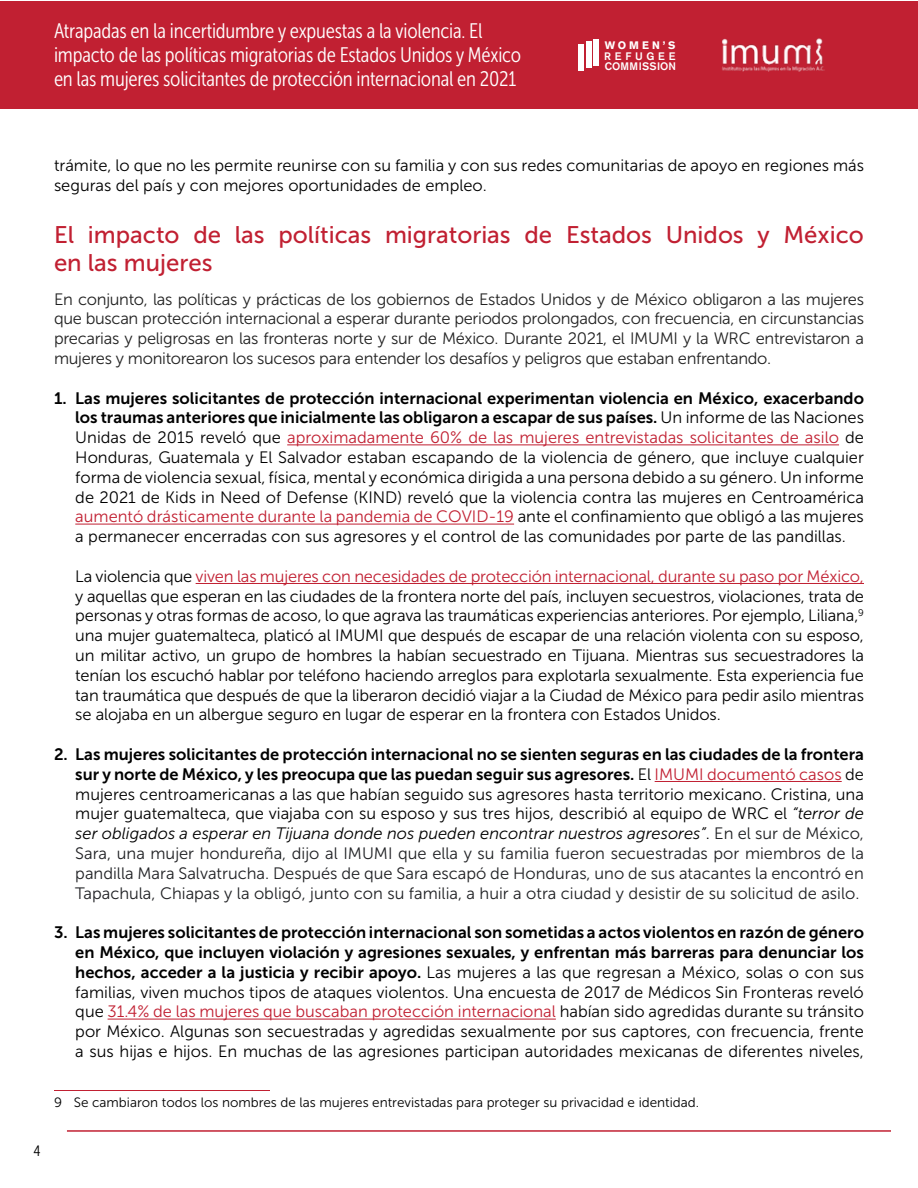
<style>
.page{position:relative;width:918px;height:1188px;background:#fff}
.page>*{position:absolute;margin:0;border:0;box-sizing:border-box;transform-origin:0 0}
.Heading_2{font:24px/28.8px "Museo Sans 500";color:#c12032}
.t1{font:21px/24px "Museo Sans Cond 300";letter-spacing:-.01em;color:#fff}
.List_Paragraph{font:16.5px/19.8px "Museo Sans 300";color:#000;text-align:justify}
.t2{font:16.5px/19.8px "Museo Sans 300";color:#202124;text-align:justify}
.Body{font:16.5px/19.8px "Museo Sans 300";letter-spacing:-.02em;color:#222;text-align:justify}
.Body-2{font:16.5px/19.8px "Museo Sans 300";color:#000}
.t3{font:15px "Museo Sans Cond 300";color:#000}
.Footnotes{font:13.5px "Museo Sans 300";color:#000}
.t4{font:500 10.8px "Akzidenz Grotesk BE";letter-spacing:.02em;color:#fff}
.t5{font:500 10.8px "Akzidenz Grotesk BE";letter-spacing:.36em;color:#fff}
.t6{font:700 10.8px "Akzidenz Grotesk BE";letter-spacing:.28em;color:#fff}
.s1{font-family:"Museo Sans 700"}
.s2{color:#c12032}
.s3{font-family:"Museo Sans 700";color:#000}
.s4{color:#000}
.s5{font-style:italic;color:#000}
</style>
<div class="page">
<hr style="left:287px;top:445px;width:552px;height:1px;background:#c12032">
<hr style="left:75px;top:524px;width:439px;height:1px;background:#c12032">
<hr style="left:196px;top:583px;width:668px;height:1px;background:#c12032">
<hr style="left:655px;top:781px;width:187px;height:1px;background:#c12032">
<hr style="left:108px;top:1019px;width:448px;height:1px;background:#c12032">
<hr style="left:54px;top:1090px;width:216px;height:1px;background:#c12032">
<hr style="left:67px;top:1130px;width:824px;height:2px;background:#c12032">
<div style="left:0;top:1px;width:917px;height:107px;background:#c12032"></div>
<div style="left:586px;top:42px;width:5px;height:26px;background:#fff"></div>
<div style="left:578px;top:44px;width:6px;height:26px;background:#fff"></div>
<div style="left:593px;top:39px;width:6px;height:27px;background:#fff"></div>
<img style="left:722px;top:38px;width:103px;height:34px">
<p class="t1" style="left:54px;top:19px;width:469px">Atrapadas en la incertidumbre y expuestas a la violencia. El impacto de las políticas migratorias de Estados Unidos y México en las mujeres solicitantes de protección internacional en 2021</p>
<p class="t6" style="left:605px;top:39px;width:72px">WOMEN’S</p>
<p class="t5" style="left:604px;top:49px;width:73px">REFUGEE</p>
<p class="t4" style="left:605px;top:60px;width:73px">COMMISSION</p>
<p class="t3" style="left:33px;top:1143px;width:9px">4</p>
<p class="Body-2" style="left:54px;top:156px;width:812px">trámite, lo que no les permite reunirse con su familia y con sus redes comunitarias de apoyo en regiones más seguras del país y con mejores oportunidades de empleo.</p>
<p class="Heading_2" style="left:54px;top:220px;width:811px">El impacto de las políticas migratorias de Estados Unidos y México en las mujeres</p>
<p class="Body" style="left:54px;top:289px;width:812px">En conjunto, las políticas y prácticas de los gobiernos de Estados Unidos y de México obligaron a las mujeres que buscan protección internacional a esperar durante periodos prolongados, con frecuencia, en circunstancias precarias y peligrosas en las fronteras norte y sur de México. Durante 2021, el IMUMI y la WRC entrevistaron a mujeres y monitorearon los sucesos para entender los desafíos y peligros que estaban enfrentando.</p>
<p class="List_Paragraph" style="left:75px;top:388px;width:790px;text-indent:-21px"><span class="s1">1. Las mujeres solicitantes de protección internacional experimentan violencia en México, exacerbando los traumas anteriores que inicialmente las obligaron a escapar de sus países.</span> Un informe de las Naciones Unidas de 2015 reveló que <span class="s2">aproximadamente 60% de las mujeres entrevistadas solicitantes de asilo</span> de Honduras, Guatemala y El Salvador estaban escapando de la violencia de género, que incluye cualquier forma de violencia sexual, física, mental y económica dirigida a una persona debido a su género. Un informe de 2021 de Kids in Need of Defense (KIND) reveló que la violencia contra las mujeres en Centroamérica <span class="s2">aumentó drásticamente durante la pandemia de COVID-19</span> ante el confinamiento que obligó a las mujeres a permanecer encerradas con sus agresores y el control de las comunidades por parte de las pandillas.</p>
<p class="List_Paragraph" style="left:75px;top:566px;width:790px">La violencia que <span class="s2">viven las mujeres con necesidades de protección internacional, durante su paso por México, </span>y aquellas que esperan en las ciudades de la frontera norte del país, incluyen secuestros, violaciones, trata de personas y otras formas de acoso, lo que agrava las traumáticas experiencias anteriores. Por ejemplo, Liliana,<sup>9 </sup>una mujer guatemalteca, platicó al IMUMI que después de escapar de una relación violenta con su esposo, un militar activo, un grupo de hombres la habían secuestrado en Tijuana. Mientras sus secuestradores la tenían los escuchó hablar por teléfono haciendo arreglos para explotarla sexualmente. Esta experiencia fue tan traumática que después de que la liberaron decidió viajar a la Ciudad de México para pedir asilo mientras se alojaba en un albergue seguro en lugar de esperar en la frontera con Estados Unidos.</p>
<p class="t2" style="left:75px;top:745px;width:790px;text-indent:-21px"><span class="s3">2. Las mujeres solicitantes de protección internacional no se sienten seguras en las ciudades de la frontera sur y norte de México, y les preocupa que las puedan seguir sus agresores.</span> <span class="s4">El</span> <span class="s2">IMUMI documentó casos</span> <span class="s4">de mujeres centroamericanas a las que habían seguido sus agresores hasta territorio mexicano. Cristina, una mujer guatemalteca, que viajaba con su esposo y sus tres hijos, describió al equipo de WRC el</span> <span class="s5">“terror de ser obligados a esperar en Tijuana donde nos pueden encontrar nuestros agresores”</span><span class="s4">.</span> En el sur de México, Sara, una mujer hondureña, dijo al IMUMI que ella y su familia fueron secuestradas por miembros de la pandilla Mara Salvatrucha. Después de que Sara escapó de Honduras, uno de sus atacantes la encontró en Tapachula, Chiapas y la obligó, junto con su familia, a huir a otra ciudad y desistir de su solicitud de asilo.</p>
<p class="List_Paragraph" style="left:75px;top:923px;width:790px;text-indent:-21px"><span class="s1">3. Las mujeres solicitantes de protección internacional son sometidas a actos violentos en razón de género en México, que incluyen violación y agresiones sexuales, y enfrentan más barreras para denunciar los hechos, acceder a la justicia y recibir apoyo.</span> Las mujeres a las que regresan a México, solas o con sus familias, viven muchos tipos de ataques violentos. Una encuesta de 2017 de Médicos Sin Fronteras reveló que <span class="s2">31.4% de las mujeres que buscaban protección internacional</span> habían sido agredidas durante su tránsito por México. Algunas son secuestradas y agredidas sexualmente por sus captores, con frecuencia, frente a sus hijas e hijos. En muchas de las agresiones participan autoridades mexicanas de diferentes niveles,</p>
<p class="Footnotes" style="left:54px;top:1095px;width:647px">9 Se cambiaron todos los nombres de las mujeres entrevistadas para proteger su privacidad e identidad.</p>
</div>
